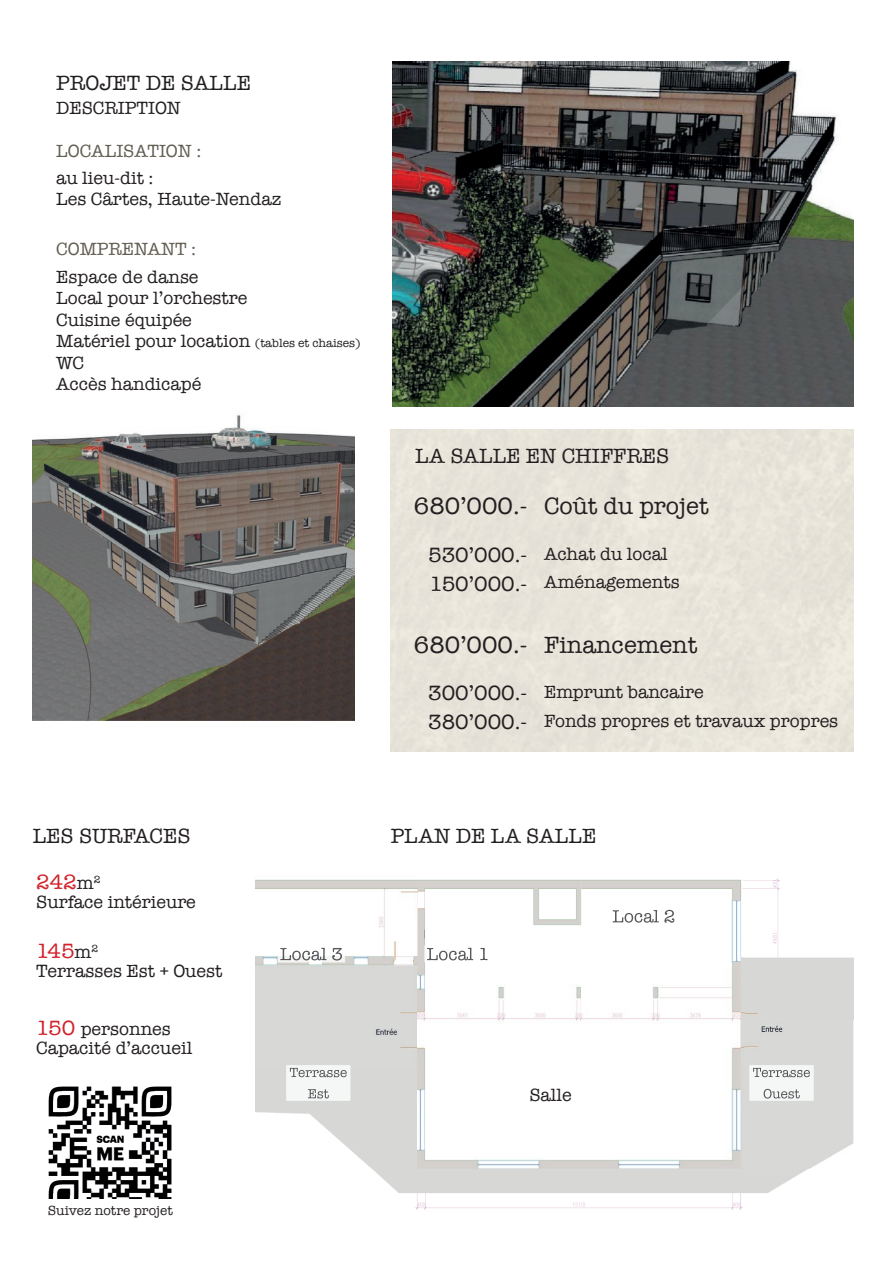
<style>
.page{position:relative;width:893px;height:1263px;background:#fff}
.page>*{position:absolute;margin:0;border:0;box-sizing:border-box;transform-origin:0 0}
.t1{font:24.3px "American Typewriter";color:#231f20}
.t2{font:21.3px/28.7px "American Typewriter";color:#231f20}
.t3{font:21.3px "American Typewriter";color:#d1232a}
.t4{font:18.15px/21.5px "American Typewriter";color:#231f20}
.t5{font:18.15px "American Typewriter";color:#635d53}
.t6{font:13.65px "American Typewriter";color:#231f20}
.s1{font-size:12.15px}
.s2{font-size:18.15px;color:#231f20}
.s3{font-size:21.3px;color:#d1232a}
</style>
<div class="page">
<img style="left:255px;top:878px;width:598px;height:332px">
<img style="left:33px;top:415px;width:321px;height:305px">
<img style="left:393px;top:61px;width:460px;height:346px">
<img style="left:48px;top:1086px;width:124px;height:113px">
<div style="left:527px;top:1086px;width:63px;height:17px;background:#fff"></div>
<img style="left:750px;top:1065px;width:63px;height:35px">
<img style="left:753px;top:1068px;width:57px;height:9px">
<img style="left:764px;top:1089px;width:36px;height:9px">
<div style="left:286px;top:1065px;width:64px;height:35px;background:#f5f6f6"></div>
<img style="left:290px;top:1068px;width:57px;height:9px">
<img style="left:308px;top:1089px;width:21px;height:9px">
<img style="left:424px;top:945px;width:68px;height:17px">
<img style="left:427px;top:948px;width:61px;height:12px">
<img style="left:278px;top:945px;width:67px;height:17px">
<img style="left:280px;top:948px;width:62px;height:12px">
<img style="left:610px;top:908px;width:67px;height:16px">
<img style="left:613px;top:910px;width:61px;height:13px">
<p class="t2" style="left:56px;top:68px;width:196px">PROJET DE SALLE</p>
<p class="t4" style="left:56px;top:97px;width:126px">DESCRIPTION</p>
<p class="t5" style="left:56px;top:137px;width:147px">LOCALISATION :</p>
<p class="t4" style="left:56px;top:167px;width:227px">au lieu-dit :<br>Les Cârtes, Haute-Nendaz</p>
<p class="t5" style="left:56px;top:235px;width:142px">COMPRENANT :</p>
<p class="t4" style="left:56px;top:265px;width:193px">Espace de danse<br>Local pour l’orchestre</p>
<p class="t4" style="left:56px;top:330px;width:306px">Matériel pour location <span class="s1">(tables et chaises)<br></span>WC<br>Accès handicapé</p>
<p class="t4" style="left:56px;top:308px;width:137px">Cuisine équipée</p>
<p class="t2" style="left:415px;top:440px;width:256px">LA SALLE EN CHIFFRES</p>
<h1 class="t1" style="left:544px;top:488px;width:166px">Coût du projet</h1>
<h1 class="t1" style="left:414px;top:488px;width:115px">680’000.-</h1>
<p class="t2" style="left:428px;top:540px;width:101px">530’000.-</p>
<p class="t2" style="left:430px;top:568px;width:99px">150’000.-</p>
<p class="t4" style="left:544px;top:539px;width:137px;line-height:28.7px">Achat du local<br>Aménagements</p>
<h1 class="t1" style="left:414px;top:626px;width:115px">680’000.-</h1>
<p class="t2" style="left:428px;top:678px;width:101px">300’000.-<br>380’000.-</p>
<h1 class="t1" style="left:544px;top:626px;width:155px">Financement</h1>
<p class="t4" style="left:544px;top:677px;width:296px;line-height:28.7px">Emprunt bancaire<br>Fonds propres et travaux propres</p>
<p class="t2" style="left:33px;top:821px;width:159px">LES SURFACES</p>
<p class="t2" style="left:391px;top:821px;width:207px">PLAN DE LA SALLE</p>
<p class="t3" style="left:36px;top:866px;width:66px">242<span class="s2">m</span><sup>2</sup></p>
<p class="t4" style="left:36px;top:891px;width:161px">Surface intérieure</p>
<p class="t3" style="left:36px;top:935px;width:64px">145<span class="s2">m</span><sup>2</sup></p>
<p class="t4" style="left:36px;top:959px;width:188px">Terrasses Est + Ouest</p>
<p class="t4" style="left:36px;top:1017px;width:136px"><span class="s3">150</span> personnes</p>
<p class="t4" style="left:36px;top:1036px;width:158px">Capacité d’accueil</p>
<p class="t6" style="left:48px;top:1200px;width:127px">Suivez notre projet</p>
<p class="t4" style="left:529px;top:1083px;width:44px">Salle</p>
</div>
